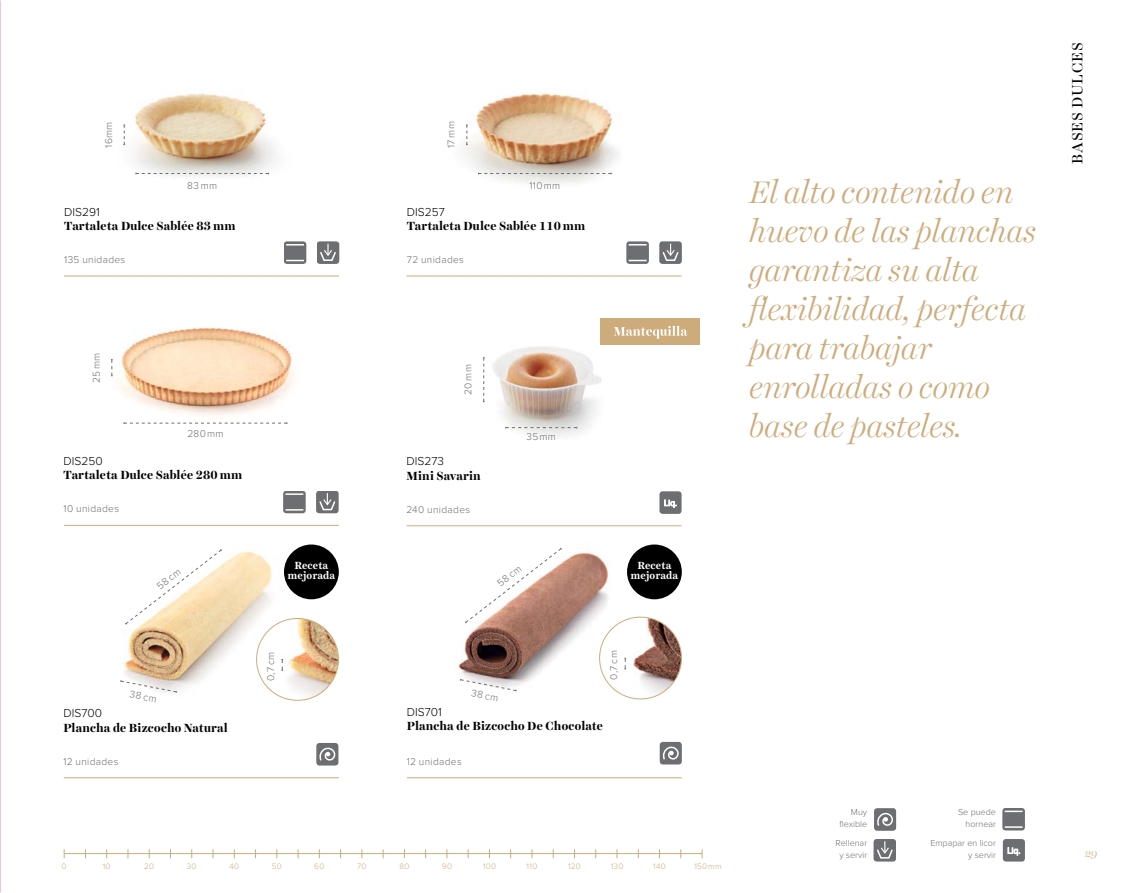
<style>
.page{position:relative;width:1127px;height:893px;background:#fff}
.page>*{position:absolute;margin:0;border:0;box-sizing:border-box;transform-origin:0 0}
.t1{font:italic 300 31.5px/39px "Harriet Display";letter-spacing:-.005em;color:#ceab7b}
.t2{font:15px "Harriet Display";letter-spacing:.06em;color:#000}
.t3{font:700 12px "Harriet Display";letter-spacing:.015em;color:#000}
.t4{font:300 12px "Proxima Nova";color:#000}
.t5{font:italic 300 11.1px "Harriet Display";color:#ceab7b}
.t6{font:700 10.5px/10.5px "Harriet Text";color:#fff;text-align:center}
.t7{font:300 10.2px "Proxima Nova";letter-spacing:.03em;color:#6d6e71}
.t8{font:300 9px/12px "Proxima Nova";color:#6d6e71;text-align:right}
.t9{font:300 8.25px "Proxima Nova";letter-spacing:.04em;color:#ceab7b}
</style>
<div class="page">
<hr style="left:64px;top:853px;width:638px;height:1px;background:#ceab7b">
<img style="left:0;top:0;width:1px;height:893px">
<svg style="left:1002px;top:808px;width:23px;height:22px"></svg>
<svg style="left:873px;top:839px;width:23px;height:23px"></svg>
<div style="left:874px;top:808px;width:22px;height:23px;background:#6d6e71;border-radius:3px"></div>
<svg style="left:877px;top:812px;width:16px;height:14px"></svg>
<svg style="left:1003px;top:839px;width:22px;height:23px"></svg>
<img style="left:458px;top:552px;width:173px;height:147px">
<img style="left:124px;top:551px;width:165px;height:148px">
<img style="left:483px;top:318px;width:119px;height:118px">
<img style="left:465px;top:92px;width:153px;height:93px">
<img style="left:123px;top:93px;width:152px;height:83px">
<hr style="left:406px;top:525px;width:275px;height:1px;background:#ceab7b">
<hr style="left:406px;top:276px;width:275px;height:1px;background:#ceab7b">
<hr style="left:64px;top:276px;width:275px;height:1px;background:#ceab7b">
<hr style="left:407px;top:777px;width:275px;height:1px;background:#ceab7b">
<hr style="left:64px;top:525px;width:275px;height:1px;background:#ceab7b">
<hr style="left:64px;top:777px;width:275px;height:1px;background:#ceab7b">
<div style="left:316px;top:743px;width:22px;height:22px;background:#6d6e71;border-radius:3px"></div>
<svg style="left:319px;top:747px;width:17px;height:14px"></svg>
<div style="left:660px;top:742px;width:22px;height:22px;background:#6d6e71;border-radius:3px"></div>
<svg style="left:662px;top:746px;width:17px;height:14px"></svg>
<svg style="left:659px;top:241px;width:23px;height:23px"></svg>
<svg style="left:317px;top:241px;width:22px;height:23px"></svg>
<svg style="left:626px;top:241px;width:23px;height:23px"></svg>
<svg style="left:284px;top:241px;width:22px;height:23px"></svg>
<svg style="left:659px;top:491px;width:22px;height:23px"></svg>
<svg style="left:316px;top:491px;width:23px;height:22px"></svg>
<svg style="left:283px;top:491px;width:23px;height:22px"></svg>
<img style="left:257px;top:618px;width:81px;height:82px;border-radius:41px">
<div style="left:256px;top:618px;width:83px;height:83px;border:1px solid #ceab7b;border-radius:50%"></div>
<img style="left:599px;top:617px;width:82px;height:82px;border-radius:41px">
<div style="left:599px;top:617px;width:83px;height:82px;border:1px solid #ceab7b;border-radius:50%"></div>
<svg style="left:624px;top:658px;width:2px;height:12px"></svg>
<img style="left:111px;top:328px;width:183px;height:96px">
<svg style="left:478px;top:173px;width:134px;height:1px"></svg>
<svg style="left:136px;top:173px;width:133px;height:1px"></svg>
<svg style="left:505px;top:427px;width:72px;height:1px"></svg>
<svg style="left:466px;top:125px;width:2px;height:20px"></svg>
<svg style="left:123px;top:125px;width:2px;height:20px"></svg>
<svg style="left:281px;top:659px;width:2px;height:12px"></svg>
<svg style="left:483px;top:357px;width:2px;height:45px"></svg>
<svg style="left:465px;top:547px;width:97px;height:77px"></svg>
<svg style="left:125px;top:549px;width:97px;height:76px"></svg>
<svg style="left:460px;top:679px;width:57px;height:12px"></svg>
<svg style="left:120px;top:680px;width:57px;height:13px"></svg>
<svg style="left:124px;top:422px;width:164px;height:2px"></svg>
<svg style="left:111px;top:359px;width:2px;height:17px"></svg>
<div style="left:601px;top:318px;width:99px;height:27px;background:#ceab7b"></div>
<svg style="left:614px;top:326px;width:73px;height:13px"></svg>
<div style="left:284px;top:544px;width:55px;height:55px;background:#000;border-radius:50%"></div>
<div style="left:627px;top:544px;width:55px;height:55px;background:#000;border-radius:50%"></div>
<p class="t7" style="left:104px;top:148px;width:28px;rotate:-90deg">16mm</p>
<p class="t7" style="left:446px;top:148px;width:28px;rotate:-90deg">17 mm</p>
<p class="t7" style="left:187px;top:181px;width:32px">83 mm</p>
<p class="t7" style="left:529px;top:181px;width:32px">110mm</p>
<p class="t4" style="left:64px;top:206px;width:37px">DIS291</p>
<p class="t3" style="left:64px;top:217px;width:173px">Tartaleta Dulce Sablée 83 mm</p>
<p class="t4" style="left:407px;top:206px;width:39px">DIS257</p>
<p class="t3" style="left:407px;top:217px;width:180px">Tartaleta Dulce Sablée 110 mm</p>
<p class="t7" style="left:64px;top:255px;width:62px">135 unidades</p>
<p class="t7" style="left:407px;top:255px;width:59px">72 unidades</p>
<p class="t7" style="left:92px;top:383px;width:32px;rotate:-90deg">25 mm</p>
<p class="t7" style="left:463px;top:395px;width:32px;rotate:-90deg">20 mm</p>
<p class="t7" style="left:187px;top:429px;width:38px">280mm</p>
<p class="t7" style="left:527px;top:432px;width:31px">35mm</p>
<p class="t4" style="left:64px;top:455px;width:41px">DIS250</p>
<p class="t3" style="left:64px;top:467px;width:180px">Tartaleta Dulce Sablée 280 mm</p>
<p class="t4" style="left:406px;top:456px;width:39px">DIS273</p>
<p class="t3" style="left:406px;top:467px;width:76px">Mini Savarin</p>
<p class="t7" style="left:64px;top:504px;width:57px">10 unidades</p>
<p class="t7" style="left:406px;top:505px;width:65px">240 unidades</p>
<p class="t6" style="left:287px;top:560px;width:49px">Receta mejorada</p>
<p class="t6" style="left:630px;top:560px;width:49px">Receta mejorada</p>
<p class="t7" style="left:155px;top:583px;width:28px;rotate:-38deg">58 cm</p>
<p class="t7" style="left:496px;top:581px;width:28px;rotate:-38deg">58 cm</p>
<h1 class="t1" style="left:749px;top:172px;width:288px">El alto contenido en huevo de las planchas garantiza su alta flexibilidad, perfecta para trabajar enrolladas o como base de pasteles.</h1>
<p class="t7" style="left:266px;top:681px;width:31px;rotate:-90deg">0,7 cm</p>
<p class="t7" style="left:131px;top:689px;width:28px;rotate:11deg">38 cm</p>
<p class="t7" style="left:472px;top:688px;width:28px;rotate:11deg">38 cm</p>
<p class="t7" style="left:609px;top:680px;width:31px;rotate:-90deg">0,7 cm</p>
<p class="t4" style="left:63px;top:708px;width:40px">DIS700</p>
<p class="t3" style="left:63px;top:719px;width:166px">Plancha de Bizcocho Natural</p>
<p class="t7" style="left:63px;top:757px;width:56px">12 unidades</p>
<p class="t4" style="left:407px;top:707px;width:36px">DIS701</p>
<p class="t3" style="left:407px;top:718px;width:198px">Plancha de Bizcocho De Chocolate</p>
<p class="t7" style="left:407px;top:757px;width:56px">12 unidades</p>
<p class="t9" style="left:62px;top:863px;width:7px">0</p>
<p class="t9" style="left:103px;top:863px;width:9px">10</p>
<p class="t9" style="left:144px;top:863px;width:11px">20</p>
<p class="t9" style="left:187px;top:863px;width:11px">30</p>
<p class="t9" style="left:229px;top:863px;width:11px">40</p>
<p class="t9" style="left:272px;top:863px;width:12px">50</p>
<p class="t9" style="left:314px;top:863px;width:12px">60</p>
<p class="t9" style="left:357px;top:863px;width:11px">70</p>
<p class="t9" style="left:399px;top:863px;width:12px">80</p>
<p class="t9" style="left:442px;top:863px;width:12px">90</p>
<p class="t9" style="left:483px;top:863px;width:15px">100</p>
<p class="t9" style="left:526px;top:863px;width:12px">110</p>
<p class="t9" style="left:568px;top:863px;width:14px">120</p>
<p class="t9" style="left:611px;top:863px;width:14px">130</p>
<p class="t9" style="left:653px;top:863px;width:14px">140</p>
<p class="t9" style="left:694px;top:863px;width:29px">150mm</p>
<p class="t8" style="left:839px;top:806px;width:29px">Muy flexible</p>
<p class="t8" style="left:835px;top:837px;width:33px;text-align:center">Rellenar y servir</p>
<p class="t8" style="left:958px;top:806px;width:39px">Se puede hornear</p>
<p class="t8" style="left:930px;top:837px;width:67px">Empapar en licor y servir</p>
<p class="t2" style="left:1066px;top:164px;width:123px;rotate:-90deg">BASES DULCES</p>
<p class="t5" style="left:1085px;top:846px;width:14px">29</p>
</div>
